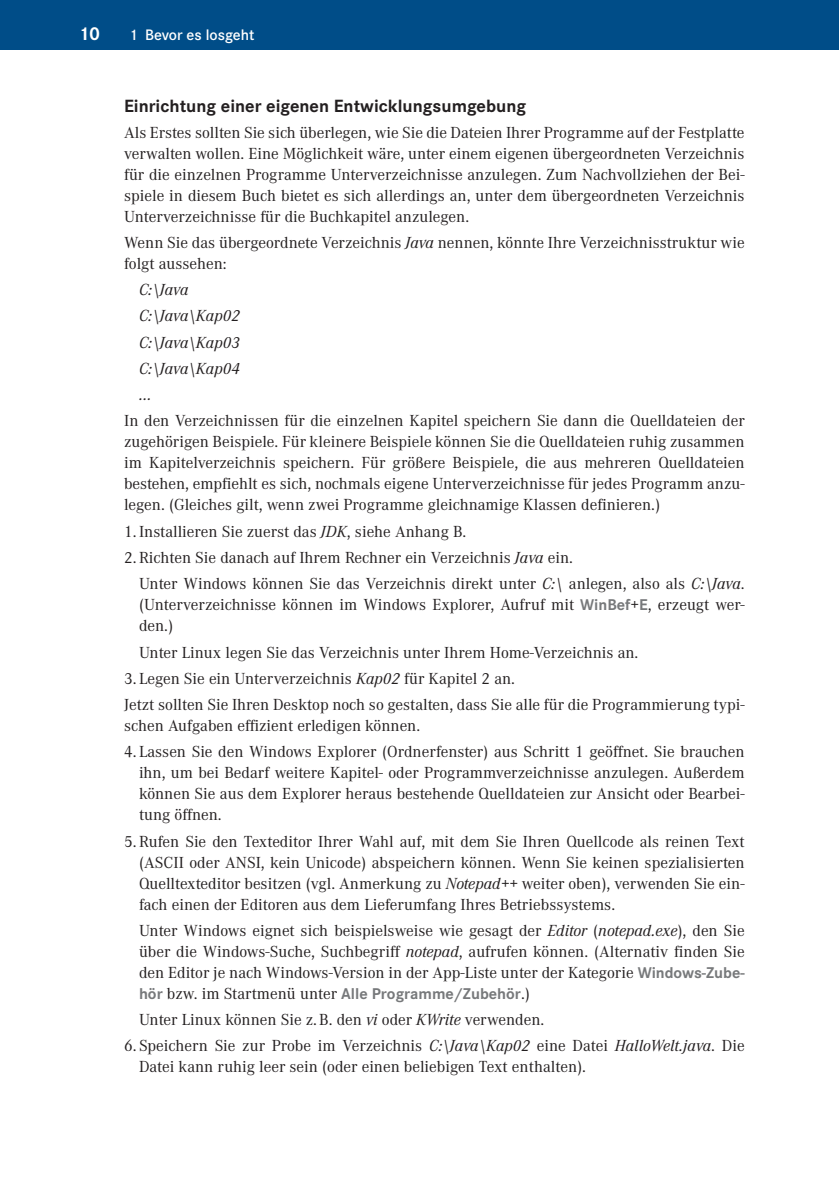
<style>
.page{position:relative;width:839px;height:1191px;background:#fff}
.page>*{position:absolute;margin:0;border:0;box-sizing:border-box;transform-origin:0 0}
.t1{font:700 19.25px "Corporate S Pro";color:#fff}
.t2{font:700 18.38px "Corporate S Pro";color:#231f20}
.t3{font:16.62px/21px "Corporate A Pro";color:#231f20;text-align:justify}
.t4{font:italic 16.62px/26.2px "Corporate A Pro";color:#231f20}
.t5{font:700 16.1px "Corporate S Pro";color:#77797b}
.t6{font:600 15.75px "Corporate S Pro";color:#fff}
.s1{font-style:italic}
.s2{font-family:"Corporate S Pro";font-weight:700;font-size:16.1px;color:#77797b}
.s3{font-family:"Corporate A Pro";font-weight:400;font-size:16.62px;color:#231f20}
</style>
<div class="page">
<div style="left:0;top:0;width:838px;height:50px;background:#004d88"></div>
<p class="t1" style="left:81px;top:18px;width:20px">10</p>
<p class="t6" style="left:131px;top:23px;width:124px">1 Bevor es losgeht</p>
<p class="t2" style="left:124px;top:91px;width:403px">Einrichtung einer eigenen Entwicklungsumgebung</p>
<p class="t3" style="left:124px;top:121px;width:622px">Als Erstes sollten Sie sich überlegen, wie Sie die Dateien Ihrer Programme auf der Festplatte verwalten wollen. Eine Möglichkeit wäre, unter einem eigenen übergeordneten Verzeichnis für die einzelnen Programme Unterverzeichnisse anzulegen. Zum Nachvollziehen der Bei&shy;spiele in diesem Buch bietet es sich allerdings an, unter dem übergeordneten Verzeichnis Unterverzeichnisse für die Buchkapitel anzulegen.</p>
<p class="t3" style="left:124px;top:231px;width:622px">Wenn Sie das übergeordnete Verzeichnis <span class="s1">Java</span> nennen, könnte Ihre Verzeichnisstruktur wie folgt aussehen:</p>
<p class="t4" style="left:139px;top:276px;width:102px">C:\Java<br>C:\Java\Kap02<br>C:\Java\Kap03<br>C:\Java\Kap04 …</p>
<p class="t3" style="left:124px;top:410px;width:622px">In den Verzeichnissen für die einzelnen Kapitel speichern Sie dann die Quelldateien der zugehörigen Beispiele. Für kleinere Beispiele können Sie die Quelldateien ruhig zusammen im Kapitelverzeichnis speichern. Für größere Beispiele, die aus mehreren Quelldateien bestehen, empfiehlt es sich, nochmals eigene Unterverzeichnisse für jedes Programm anzu&shy;legen. (Gleiches gilt, wenn zwei Programme gleichnamige Klassen definieren.)</p>
<p class="t3" style="left:124px;top:520px;width:344px">1.Installieren Sie zuerst das <span class="s1">JDK</span>, siehe Anhang B.</p>
<p class="t3" style="left:124px;top:546px;width:450px">2.Richten Sie danach auf Ihrem Rechner ein Verzeichnis <span class="s1">Java</span> ein.</p>
<p class="t3" style="left:139px;top:572px;width:607px">Unter Windows können Sie das Verzeichnis direkt unter <span class="s1">C:\</span> anlegen, also als <span class="s1">C:\Java</span>.</p>
<p class="t3" style="left:139px;top:593px;width:607px">(Unterverzeichnisse können im Windows Explorer, Aufruf mit <span class="s2">WinBef</span>+<span class="s2">E</span>, erzeugt wer&shy;den.)</p>
<p class="t3" style="left:139px;top:641px;width:501px">Unter Linux legen Sie das Verzeichnis unter Ihrem Home-Verzeichnis an.</p>
<p class="t3" style="left:124px;top:664px;width:622px;line-height:26.2px">3. Legen Sie ein Unterverzeichnis <span class="s1">Kap02</span> für Kapitel 2 an.<br>Jetzt sollten Sie Ihren Desktop noch so gestalten, dass Sie alle für die Programmierung typi-</p>
<p class="t3" style="left:124px;top:714px;width:297px">schen Aufgaben effizient erledigen können.</p>
<p class="t3" style="left:139px;top:740px;width:607px;text-indent:-15px">4. Lassen Sie den Windows Explorer (Ordnerfenster) aus Schritt 1 geöffnet. Sie brauchen ihn, um bei Bedarf weitere Kapitel- oder Programmverzeichnisse anzulegen. Außerdem können Sie aus dem Explorer heraus bestehende Quelldateien zur Ansicht oder Bearbei&shy;tung öffnen.</p>
<p class="t3" style="left:139px;top:830px;width:607px;text-indent:-15px">5.Rufen Sie den Texteditor Ihrer Wahl auf, mit dem Sie Ihren Quellcode als reinen Text (ASCII oder ANSI, kein Unicode) abspeichern können. Wenn Sie keinen spezialisierten Quelltexteditor besitzen (vgl. Anmerkung zu <span class="s1">Notepad++</span> weiter oben), verwenden Sie ein&shy;fach einen der Editoren aus dem Lieferumfang Ihres Betriebssystems.</p>
<p class="t3" style="left:139px;top:919px;width:607px">Unter Windows eignet sich beispielsweise wie gesagt der <span class="s1">Editor</span> (<span class="s1">notepad.exe</span>), den Sie über die Windows-Suche, Suchbegriff <span class="s1">notepad</span>, aufrufen können. (Alternativ finden Sie den Editor je nach Windows-Version in der App-Liste unter der Kategorie <span class="s2">Windows-Zube-</span></p>
<p class="t5" style="left:139px;top:980px;width:392px">hör <span class="s3">bzw. im Startmenü unter</span> Alle Programme/Zubehör<span class="s3">.)</span></p>
<p class="t3" style="left:139px;top:1008px;width:406px">Unter Linux können Sie z. B. den <span class="s1">vi</span> oder <span class="s1">KWrite</span> verwenden.</p>
<p class="t3" style="left:139px;top:1034px;width:607px;text-indent:-15px">6. Speichern Sie zur Probe im Verzeichnis <span class="s1">C:\Java\Kap02</span> eine Datei <span class="s1">HalloWelt.java</span>. Die<br>Datei kann ruhig leer sein (oder einen beliebigen Text enthalten).</p>
</div>
